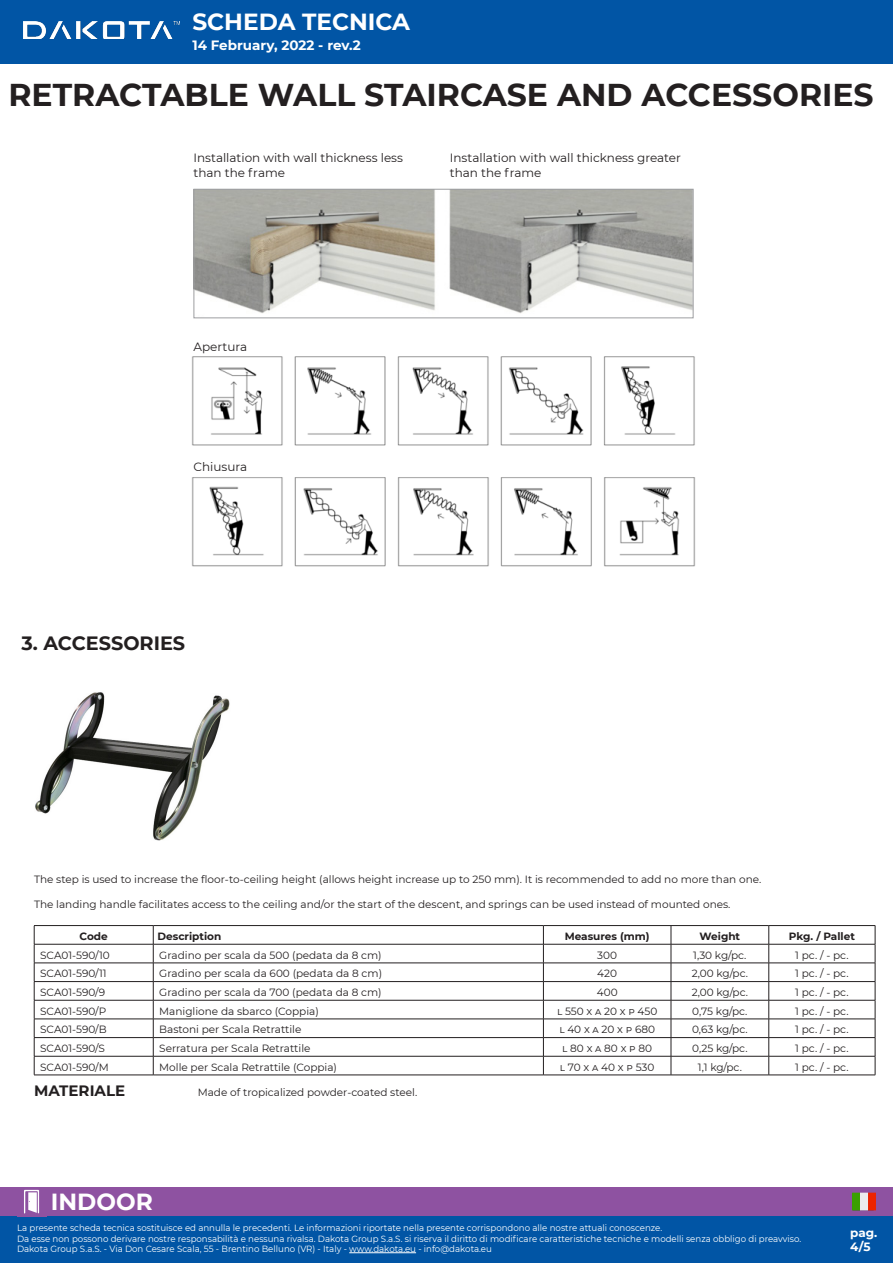
<style>
.page{position:relative;width:893px;height:1263px;background:#fff}
.page>*{position:absolute;margin:0;border:0;box-sizing:border-box;transform-origin:0 0}
.t1{font:700 31.5px "Montserrat";color:#231f20}
.t2{font:700 23.25px "Montserrat";color:#fff}
.t3{font:700 19.2px "Montserrat";color:#231f20}
.t4{font:700 15px "Montserrat";color:#231f20}
.t5{font:700 13.5px "Montserrat";color:#fff}
.t6{font:12px/14.4px "Montserrat";color:#231f20}
.t7{font:700 12px/14.4px "Montserrat";color:#fff}
.t8{font:10.5px "Montserrat";color:#231f20}
.t9{font:700 10.5px "Montserrat";color:#231f20}
.t10{font:9px/10.5px "Montserrat";color:#fff;scale:.96 1}
</style>
<div class="page">
<div style="left:0;top:0;width:893px;height:64px;background:#0155a5"></div>
<div style="left:0;top:1216px;width:893px;height:47px;background:#0155a5"></div>
<div style="left:0;top:1187px;width:893px;height:29px;background:#8e52a1"></div>
<svg style="left:24px;top:1190px;width:15px;height:23px"></svg>
<svg style="left:852px;top:1193px;width:24px;height:17px"></svg>
<hr style="left:349px;top:1252px;width:67px;height:1px;background:#fff">
<img style="left:23px;top:22px;width:157px;height:17px">
<img style="left:196px;top:191px;width:495px;height:123px">
<div style="left:194px;top:189px;width:499px;height:129px;border:1px solid #9d9ea1"></div>
<img style="left:192px;top:356px;width:503px;height:90px">
<img style="left:192px;top:477px;width:504px;height:90px">
<hr style="left:34px;top:925px;width:119px;height:1px;background:#231f20">
<hr style="left:153px;top:925px;width:390px;height:1px;background:#231f20">
<hr style="left:543px;top:925px;width:128px;height:1px;background:#231f20">
<hr style="left:671px;top:925px;width:98px;height:1px;background:#231f20">
<hr style="left:769px;top:925px;width:106px;height:1px;background:#231f20">
<hr style="left:34px;top:944px;width:119px;height:1px;background:#231f20">
<hr style="left:153px;top:944px;width:390px;height:1px;background:#231f20">
<hr style="left:543px;top:944px;width:128px;height:1px;background:#231f20">
<hr style="left:671px;top:944px;width:98px;height:1px;background:#231f20">
<hr style="left:769px;top:944px;width:106px;height:1px;background:#231f20">
<hr style="left:34px;top:963px;width:119px;height:1px;background:#231f20">
<hr style="left:153px;top:963px;width:390px;height:1px;background:#231f20">
<hr style="left:543px;top:963px;width:128px;height:1px;background:#231f20">
<hr style="left:671px;top:963px;width:98px;height:1px;background:#231f20">
<hr style="left:769px;top:963px;width:106px;height:1px;background:#231f20">
<hr style="left:34px;top:981px;width:119px;height:1px;background:#231f20">
<hr style="left:153px;top:981px;width:390px;height:1px;background:#231f20">
<hr style="left:543px;top:981px;width:128px;height:1px;background:#231f20">
<hr style="left:671px;top:981px;width:98px;height:1px;background:#231f20">
<hr style="left:769px;top:981px;width:106px;height:1px;background:#231f20">
<hr style="left:34px;top:1000px;width:119px;height:1px;background:#231f20">
<hr style="left:153px;top:1000px;width:390px;height:1px;background:#231f20">
<hr style="left:543px;top:1000px;width:128px;height:1px;background:#231f20">
<hr style="left:671px;top:1000px;width:98px;height:1px;background:#231f20">
<hr style="left:769px;top:1000px;width:106px;height:1px;background:#231f20">
<hr style="left:34px;top:1019px;width:119px;height:1px;background:#231f20">
<hr style="left:153px;top:1019px;width:390px;height:1px;background:#231f20">
<hr style="left:543px;top:1019px;width:128px;height:1px;background:#231f20">
<hr style="left:671px;top:1019px;width:98px;height:1px;background:#231f20">
<hr style="left:769px;top:1019px;width:106px;height:1px;background:#231f20">
<hr style="left:34px;top:1037px;width:119px;height:1px;background:#231f20">
<hr style="left:153px;top:1037px;width:390px;height:1px;background:#231f20">
<hr style="left:543px;top:1037px;width:128px;height:1px;background:#231f20">
<hr style="left:671px;top:1037px;width:98px;height:1px;background:#231f20">
<hr style="left:769px;top:1037px;width:106px;height:1px;background:#231f20">
<hr style="left:34px;top:1056px;width:119px;height:1px;background:#231f20">
<svg style="left:34px;top:926px;width:1px;height:149px"></svg>
<hr style="left:153px;top:1056px;width:390px;height:1px;background:#231f20">
<svg style="left:153px;top:926px;width:1px;height:149px"></svg>
<hr style="left:543px;top:1056px;width:128px;height:1px;background:#231f20">
<svg style="left:543px;top:926px;width:1px;height:149px"></svg>
<hr style="left:671px;top:1056px;width:98px;height:1px;background:#231f20">
<svg style="left:671px;top:926px;width:1px;height:149px"></svg>
<hr style="left:769px;top:1056px;width:106px;height:1px;background:#231f20">
<svg style="left:768px;top:926px;width:1px;height:149px"></svg>
<svg style="left:875px;top:926px;width:1px;height:149px"></svg>
<hr style="left:34px;top:1075px;width:119px;height:1px;background:#231f20">
<hr style="left:153px;top:1075px;width:390px;height:1px;background:#231f20">
<hr style="left:543px;top:1075px;width:128px;height:1px;background:#231f20">
<hr style="left:671px;top:1075px;width:98px;height:1px;background:#231f20">
<hr style="left:769px;top:1075px;width:106px;height:1px;background:#231f20">
<img style="left:35px;top:692px;width:195px;height:149px">
<h2 class="t2" style="left:192px;top:5px;width:219px">SCHEDA TECNICA</h2>
<p class="t5" style="left:192px;top:35px;width:170px">14 February, 2022 - rev.2</p>
<h1 class="t1" style="left:9px;top:72px;width:867px">RETRACTABLE WALL STAIRCASE AND ACCESSORIES</h1>
<p class="t6" style="left:194px;top:150px;width:211px">Installation with wall thickness less than the frame</p>
<p class="t6" style="left:450px;top:150px;width:232px">Installation with wall thickness greater than the frame</p>
<p class="t6" style="left:194px;top:339px;width:55px">Apertura</p>
<p class="t6" style="left:194px;top:459px;width:55px">Chiusura</p>
<p class="t3" style="left:22px;top:629px;width:165px">3. ACCESSORIES</p>
<p class="t8" style="left:34px;top:872px;width:729px">The step is used to increase the floor-to-ceiling height (allows height increase up to 250 mm). It is recommended to add no more than one.</p>
<p class="t8" style="left:34px;top:897px;width:698px">The landing handle facilitates access to the ceiling and/or the start of the descent, and springs can be used instead of mounted ones.</p>
<p class="t9" style="left:80px;top:929px;width:30px">Code</p>
<p class="t9" style="left:158px;top:929px;width:65px">Description</p>
<p class="t9" style="left:565px;top:929px;width:86px">Measures (mm)</p>
<p class="t9" style="left:700px;top:929px;width:42px">Weight</p>
<p class="t9" style="left:789px;top:929px;width:68px">Pkg. / Pallet</p>
<p class="t8" style="left:40px;top:948px;width:71px">SCA01-590/10</p>
<p class="t8" style="left:159px;top:948px;width:224px">Gradino per scala da 500 (pedata da 8 cm)</p>
<p class="t8" style="left:597px;top:948px;width:21px">300</p>
<p class="t8" style="left:693px;top:948px;width:55px">1,30 kg/pc.</p>
<p class="t8" style="left:795px;top:948px;width:55px">1 pc. / - pc.</p>
<p class="t8" style="left:40px;top:966px;width:68px">SCA01-590/11</p>
<p class="t8" style="left:159px;top:966px;width:224px">Gradino per scala da 600 (pedata da 8 cm)</p>
<p class="t8" style="left:597px;top:966px;width:21px">420</p>
<p class="t8" style="left:692px;top:966px;width:58px">2,00 kg/pc.</p>
<p class="t8" style="left:795px;top:966px;width:55px">1 pc. / - pc.</p>
<p class="t8" style="left:40px;top:985px;width:66px">SCA01-590/9</p>
<p class="t8" style="left:159px;top:985px;width:224px">Gradino per scala da 700 (pedata da 8 cm)</p>
<p class="t8" style="left:597px;top:985px;width:22px">400</p>
<p class="t8" style="left:692px;top:985px;width:58px">2,00 kg/pc.</p>
<p class="t8" style="left:795px;top:985px;width:55px">1 pc. / - pc.</p>
<p class="t8" style="left:40px;top:1004px;width:68px">SCA01-590/P</p>
<p class="t8" style="left:159px;top:1004px;width:161px">Maniglione da sbarco (Coppia)</p>
<p class="t8" style="left:557px;top:1004px;width:102px">L 550 x A 20 x p 450</p>
<p class="t8" style="left:692px;top:1004px;width:57px">0,75 kg/pc.</p>
<p class="t8" style="left:795px;top:1004px;width:55px">1 pc. / - pc.</p>
<p class="t8" style="left:40px;top:1022px;width:68px">SCA01-590/B</p>
<p class="t8" style="left:159px;top:1022px;width:144px">Bastoni per Scala Retrattile</p>
<p class="t8" style="left:559px;top:1022px;width:97px">L 40 x A 20 x p 680</p>
<p class="t8" style="left:692px;top:1022px;width:57px">0,63 kg/pc.</p>
<p class="t8" style="left:795px;top:1022px;width:55px">1 pc. / - pc.</p>
<p class="t8" style="left:40px;top:1041px;width:66px">SCA01-590/S</p>
<p class="t8" style="left:159px;top:1041px;width:153px">Serratura per Scala Retrattile</p>
<p class="t8" style="left:562px;top:1041px;width:91px">L 80 x A 80 x p 80</p>
<p class="t8" style="left:692px;top:1041px;width:57px">0,25 kg/pc.</p>
<p class="t8" style="left:795px;top:1041px;width:55px">1 pc. / - pc.</p>
<p class="t8" style="left:40px;top:1060px;width:70px">SCA01-590/M</p>
<p class="t8" style="left:159px;top:1060px;width:179px">Molle per Scala Retrattile (Coppia)</p>
<p class="t8" style="left:560px;top:1060px;width:96px">L 70 x A 40 x p 530</p>
<p class="t8" style="left:698px;top:1060px;width:45px">1,1 kg/pc.</p>
<p class="t8" style="left:795px;top:1060px;width:55px">1 pc. / - pc.</p>
<p class="t4" style="left:34px;top:1079px;width:93px">MATERIALE</p>
<h2 class="t2" style="left:51px;top:1184px;width:103px">INDOOR</h2>
<p class="t8" style="left:198px;top:1085px;width:221px">Made of tropicalized powder-coated steel.</p>
<p class="t10" style="left:17px;top:1222px;width:818px">La presente scheda tecnica sostituisce ed annulla le precedenti. Le informazioni riportate nella presente corrispondono alle nostre attuali conoscenze.<br>Da esse non possono derivare nostre responsabilità e nessuna rivalsa. Dakota Group S.a.S. si riserva il diritto di modificare caratteristiche tecniche e modelli senza obbligo di preavviso.<br>Dakota Group S.a.S. - Via Don Cesare Scala, 55 - Brentino Belluno (VR) - Italy - www.dakota.eu - info@dakota.eu</p>
<p class="t7" style="left:850px;top:1225px;width:29px">pag.<br>4/5</p>
</div>
